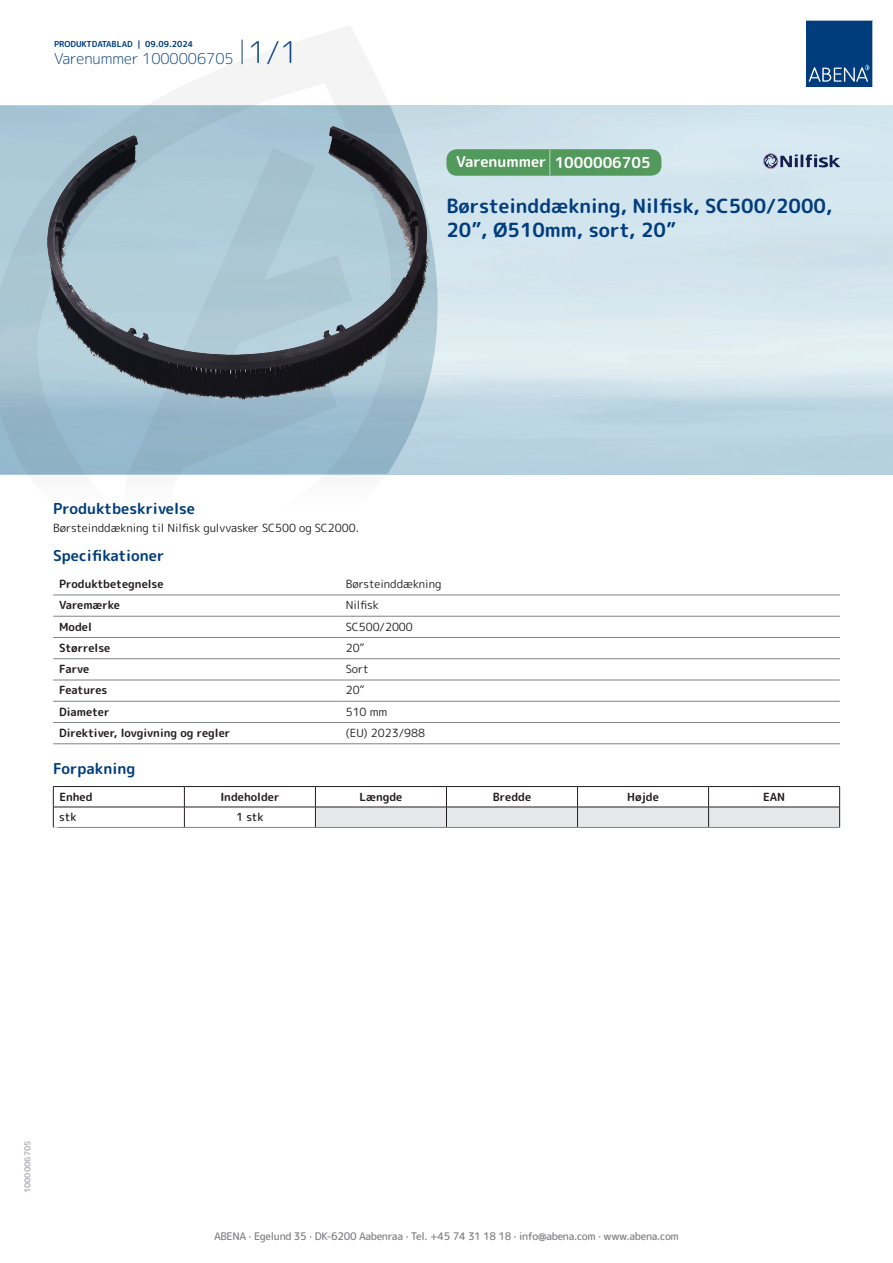
<style>
.page{position:relative;width:893px;height:1263px;background:#fff}
.page>*{position:absolute;margin:0;border:0;box-sizing:border-box;transform-origin:0 0}
.t1{font:700 19.5px/24px "Rounded Mplus 1 c";color:#013d7d}
.t2{font:700 15px "Rounded Mplus 1 c";color:#013d7d}
.t3{font:300 15px "Rounded Mplus 1 c";color:#013d7d}
.t4{font:700 15px "Rounded Mplus 1 c";color:#fff}
.t5{font:700 11.25px "Rounded Mplus 1 c";color:#231f20}
.t6{font:11.25px "Rounded Mplus 1 c";color:#231f20}
.t7{font:500 11.25px "Rounded Mplus 1 c";letter-spacing:-.01em;color:#231f20}
.t8{font:500 10.5px "Rounded Mplus 1 c";letter-spacing:-.03em;color:#808285}
.t9{font:700 10.5px "Rounded Mplus 1 c";color:#fff}
.t10{font:700 8.25px "Rounded Mplus 1 c";color:#013d7d}
.t11{font:700 8.25px "Rounded Mplus 1 c";color:#b2b3b7}
.s1{font-size:30px}
.s2{font-size:25.5px}
</style>
<div class="page">
<svg style="left:0;top:26px;width:439px;height:569px"></svg>
<svg style="left:0;top:106px;width:438px;height:368px;background:#9ebecf"></svg>
<svg style="left:242px;top:40px;width:1px;height:24px"></svg>
<svg style="left:806px;top:20px;width:67px;height:67px;background:#144b86"></svg>
<img style="left:48px;top:127px;width:382px;height:275px">
<hr style="left:53px;top:595px;width:287px;height:1px;background:#808285">
<hr style="left:340px;top:595px;width:500px;height:1px;background:#808285">
<hr style="left:53px;top:616px;width:287px;height:1px;background:#808285">
<hr style="left:340px;top:616px;width:500px;height:1px;background:#808285">
<hr style="left:53px;top:637px;width:287px;height:1px;background:#808285">
<hr style="left:340px;top:637px;width:500px;height:1px;background:#808285">
<hr style="left:53px;top:658px;width:287px;height:1px;background:#808285">
<hr style="left:340px;top:658px;width:500px;height:1px;background:#808285">
<hr style="left:53px;top:680px;width:287px;height:1px;background:#808285">
<hr style="left:340px;top:680px;width:500px;height:1px;background:#808285">
<hr style="left:53px;top:701px;width:287px;height:1px;background:#808285">
<hr style="left:340px;top:701px;width:500px;height:1px;background:#808285">
<hr style="left:53px;top:722px;width:287px;height:1px;background:#808285">
<hr style="left:340px;top:722px;width:500px;height:1px;background:#808285">
<hr style="left:53px;top:743px;width:287px;height:1px;background:#808285">
<hr style="left:340px;top:743px;width:500px;height:1px;background:#808285">
<hr style="left:53px;top:786px;width:131px;height:1px;background:#231f20">
<hr style="left:184px;top:786px;width:131px;height:1px;background:#231f20">
<hr style="left:315px;top:786px;width:131px;height:1px;background:#231f20">
<hr style="left:446px;top:786px;width:131px;height:1px;background:#231f20">
<hr style="left:577px;top:786px;width:132px;height:1px;background:#231f20">
<hr style="left:709px;top:786px;width:131px;height:1px;background:#231f20">
<hr style="left:53px;top:807px;width:131px;height:1px;background:#231f20">
<svg style="left:53px;top:787px;width:1px;height:40px"></svg>
<hr style="left:184px;top:807px;width:131px;height:1px;background:#231f20">
<svg style="left:184px;top:787px;width:1px;height:40px"></svg>
<svg style="left:315px;top:787px;width:525px;height:40px"></svg>
<hr style="left:53px;top:827px;width:131px;height:1px;background:#808285">
<hr style="left:184px;top:827px;width:131px;height:1px;background:#808285">
<hr style="left:315px;top:827px;width:131px;height:1px;background:#808285">
<hr style="left:446px;top:827px;width:131px;height:1px;background:#808285">
<hr style="left:577px;top:827px;width:132px;height:1px;background:#808285">
<hr style="left:709px;top:827px;width:131px;height:1px;background:#808285">
<div style="left:446px;top:149px;width:215px;height:27px;background:#52995c;border-radius:10px"></div>
<img style="left:763px;top:153px;width:77px;height:16px">
<p class="t10" style="left:54px;top:38px;width:141px">PRODUKTDATABLAD | 09.09.2024</p>
<h2 class="t3" style="left:54px;top:48px;width:246px">Varenummer 1000006705 <span class="s1">1/1</span></h2>
<h2 class="t4" style="left:456px;top:152px;width:196px">Varenummer <span class="s2">|</span> 1000006705</h2>
<h1 class="t1" style="left:446px;top:194px;width:387px">Børsteinddækning, Nilfisk, SC500/2000,<br>20”, Ø510mm, sort, 20”</h1>
<h2 class="t2" style="left:53px;top:498px;width:143px">Produktbeskrivelse</h2>
<p class="t6" style="left:53px;top:520px;width:307px">Børsteinddækning til Nilfisk gulvvasker SC500 og SC2000.</p>
<h2 class="t2" style="left:53px;top:545px;width:113px">Specifikationer</h2>
<p class="t5" style="left:59px;top:576px;width:106px">Produktbetegnelse</p>
<p class="t6" style="left:346px;top:576px;width:97px">Børsteinddækning</p>
<p class="t5" style="left:59px;top:597px;width:62px">Varemærke</p>
<p class="t6" style="left:346px;top:597px;width:34px">Nilfisk</p>
<p class="t5" style="left:59px;top:618px;width:34px">Model</p>
<p class="t6" style="left:346px;top:618px;width:69px">SC500/2000</p>
<p class="t5" style="left:59px;top:640px;width:53px">Størrelse</p>
<p class="t6" style="left:346px;top:640px;width:20px">20”</p>
<p class="t5" style="left:59px;top:661px;width:32px">Farve</p>
<p class="t6" style="left:346px;top:661px;width:25px">Sort</p>
<p class="t5" style="left:59px;top:682px;width:50px">Features</p>
<p class="t6" style="left:346px;top:682px;width:20px">20”</p>
<p class="t5" style="left:59px;top:704px;width:52px">Diameter</p>
<p class="t6" style="left:346px;top:704px;width:43px">510 mm</p>
<p class="t5" style="left:59px;top:725px;width:173px">Direktiver, lovgivning og regler</p>
<p class="t6" style="left:346px;top:725px;width:81px">(EU) 2023/988</p>
<h2 class="t2" style="left:53px;top:758px;width:84px">Forpakning</h2>
<p class="t5" style="left:59px;top:789px;width:35px">Enhed</p>
<p class="t5" style="left:220px;top:789px;width:61px">Indeholder</p>
<p class="t5" style="left:359px;top:789px;width:44px">Længde</p>
<p class="t5" style="left:493px;top:789px;width:40px">Bredde</p>
<p class="t5" style="left:627px;top:789px;width:33px">Højde</p>
<p class="t5" style="left:763px;top:789px;width:24px">EAN</p>
<p class="t7" style="left:59px;top:809px;width:19px">stk</p>
<p class="t7" style="left:236px;top:809px;width:29px">1 stk</p>
<p class="t9" style="left:53px;top:823px;width:7px">*</p>
<p class="t11" style="left:22px;top:1193px;width:54px;rotate:-90deg">1000006705</p>
<p class="t8" style="left:214px;top:1229px;width:466px">ABENA · Egelund 35 · DK-6200 Aabenraa · Tel. +45 74 31 18 18 · info@abena.com · www.abena.com</p>
</div>
